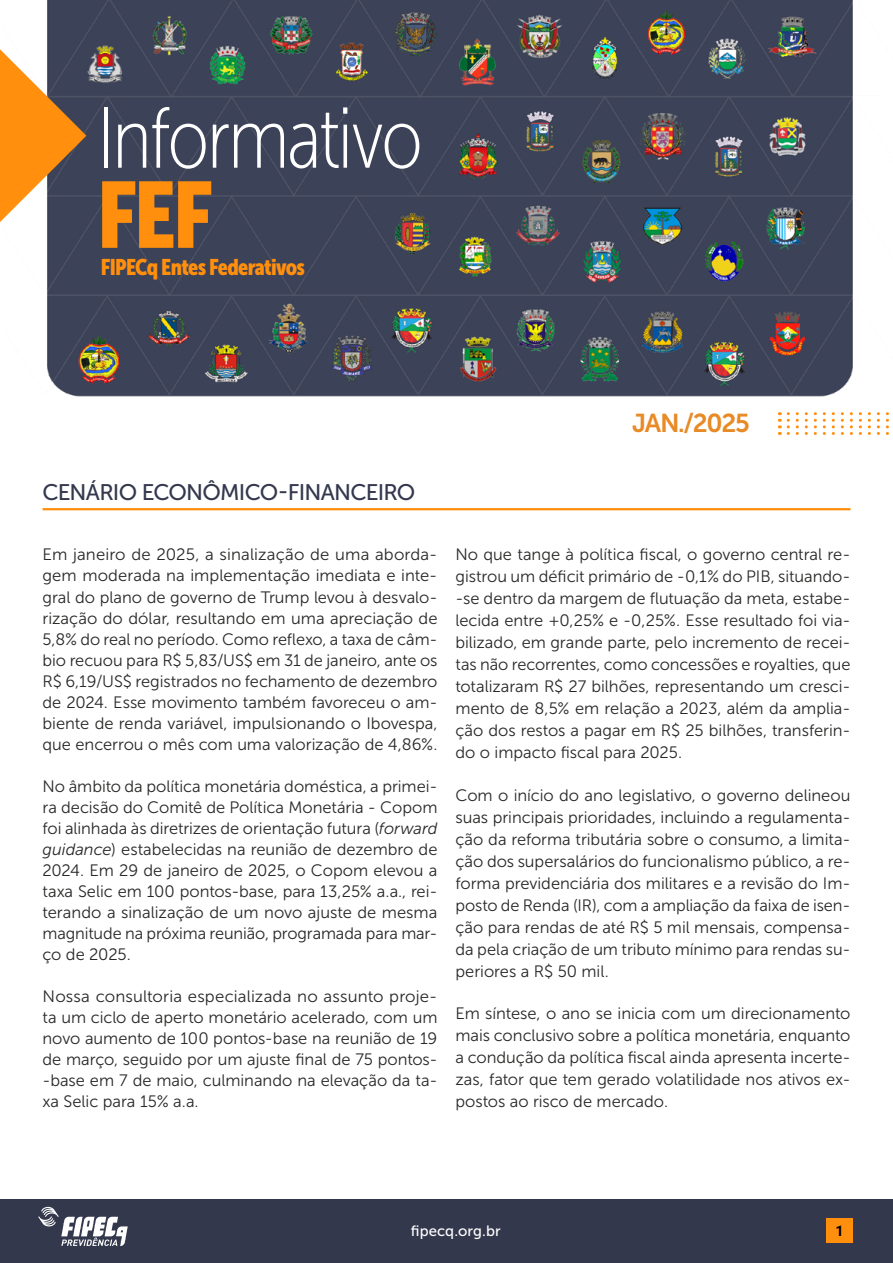
<style>
.page{position:relative;width:893px;height:1263px;background:#fff}
.page>*{position:absolute;margin:0;border:0;box-sizing:border-box;transform-origin:0 0}
.t1{font:93px "Museo Sans Cond 900";color:#ff8f0d}
.t2{font:86.1px "Museo Sans Cond 100";letter-spacing:-.03em;color:#fff}
.t3{font:25.8px "Museo Sans 700";letter-spacing:-.05em;color:#e88a26}
.t4{font:22.5px "Museo Sans 500";letter-spacing:-.035em;color:#33384d}
.t5{font:22.5px "Museo Sans Cond 900";letter-spacing:-.03em;color:#ff8f0d}
.t6{font:16.5px/21.1px "Museo Sans 300";color:#282827;text-align:justify}
.t7{font:15px "Museo Sans 500";letter-spacing:.005em;color:#fff}
.t8{font:700 14.55px "Roboto";color:#000}
.s1{font-style:italic}
</style>
<div class="page">
<div style="left:0;top:1199px;width:893px;height:64px;background:#33384d"></div>
<div style="left:826px;top:1219px;width:27px;height:24px;background:#ff8f0d"></div>
<svg style="left:38px;top:1207px;width:90px;height:39px"></svg>
<img style="left:47px;top:0;width:806px;height:435px">
<svg style="left:779px;top:412px;width:1px;height:23px"></svg>
<svg style="left:788px;top:412px;width:101px;height:23px"></svg>
<svg style="left:0;top:49px;width:86px;height:173px;background:#bb854b"></svg>
<hr style="left:43px;top:508px;width:807px;height:2px;background:#ff8f0d">
<h2 class="t2" style="left:97px;top:92px;width:327px">Informativo</h2>
<h1 class="t1" style="left:97px;top:162px;width:117px">FEF</h1>
<h3 class="t5" style="left:101px;top:254px;width:206px">FIPECq Entes Federativos</h3>
<h3 class="t4" style="left:43px;top:479px;width:374px">CENÁRIO ECONÔMICO-FINANCEIRO</h3>
<h3 class="t3" style="left:632px;top:408px;width:119px">JAN./2025</h3>
<p class="t6" style="left:43px;top:544px;width:397px">Em janeiro de 2025, a sinalização de uma aborda&shy;gem moderada na implementação imediata e inte&shy;gral do plano de governo de Trump levou à desvalo&shy;rização do dólar, resultando em uma apreciação de 5,8% do real no período. Como reflexo, a taxa de câm&shy;bio recuou para R$ 5,83/US$ em 31 de janeiro, ante os R$ 6,19/US$ registrados no fechamento de dezembro de 2024. Esse movimento também favoreceu o am&shy;biente de renda variável, impulsionando o Ibovespa, que encerrou o mês com uma valorização de 4,86%.</p>
<p class="t6" style="left:43px;top:775px;width:396px">No âmbito da política monetária doméstica, a primei&shy;ra decisão do Comitê de Política Monetária - Copom foi alinhada às diretrizes de orientação futura (<span class="s1">forward guidance</span>) estabelecidas na reunião de dezembro de 2024. Em 29 de janeiro de 2025, o Copom elevou a taxa Selic em 100 pontos-base, para 13,25% a.a., rei&shy;terando a sinalização de um novo ajuste de mesma magnitude na próxima reunião, programada para mar&shy;ço de 2025.</p>
<p class="t6" style="left:43px;top:985px;width:396px">Nossa consultoria especializada no assunto proje&shy;ta um ciclo de aperto monetário acelerado, com um novo aumento de 100 pontos-base na reunião de 19 de março, seguido por um ajuste final de 75 pontos--base em 7 de maio, culminando na elevação da ta&shy;xa Selic para 15% a.a.</p>
<p class="t6" style="left:455px;top:544px;width:396px;line-height:22px">No que tange à política fiscal, o governo central re&shy;gistrou um déficit primário de -0,1% do PIB, situando--se dentro da margem de flutuação da meta, estabe&shy;lecida entre +0,25% e -0,25%. Esse resultado foi via&shy;bilizado, em grande parte, pelo incremento de recei&shy;tas não recorrentes, como concessões e royalties, que totalizaram R$ 27 bilhões, representando um cresci&shy;mento de 8,5% em relação a 2023, além da amplia&shy;ção dos restos a pagar em R$ 25 bilhões, transferin&shy;do o impacto fiscal para 2025.</p>
<p class="t6" style="left:455px;top:784px;width:396px;line-height:22px">Com o início do ano legislativo, o governo delineou suas principais prioridades, incluindo a regulamenta&shy;ção da reforma tributária sobre o consumo, a limita&shy;ção dos supersalários do funcionalismo público, a re&shy;forma previdenciária dos militares e a revisão do Im&shy;posto de Renda (IR), com a ampliação da faixa de isen&shy;ção para rendas de até R$ 5 mil mensais, compensa&shy;da pela criação de um tributo mínimo para rendas su&shy;periores a R$ 50 mil.</p>
<p class="t6" style="left:455px;top:1002px;width:396px;line-height:22px">Em síntese, o ano se inicia com um direcionamento mais conclusivo sobre a política monetária, enquanto a condução da política fiscal ainda apresenta incerte&shy;zas, fator que tem gerado volatilidade nos ativos ex&shy;postos ao risco de mercado.</p>
<p class="t7" style="left:411px;top:1223px;width:91px">fipecq.org.br</p>
<p class="t8" style="left:835px;top:1220px;width:10px">1</p>
</div>
